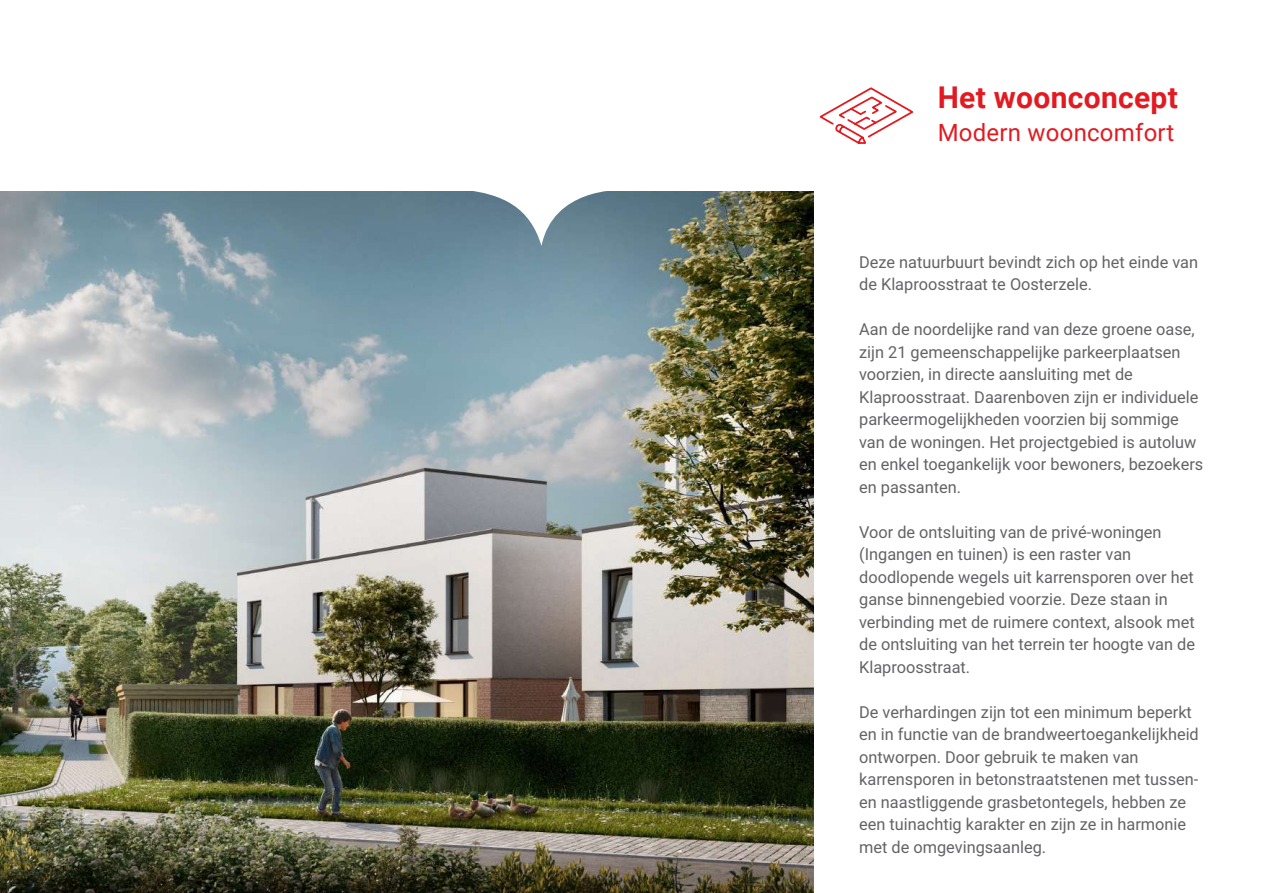
<style>
.page{position:relative;width:1263px;height:893px;background:#fff}
.page>*{position:absolute;margin:0;border:0;box-sizing:border-box;transform-origin:0 0}
.t1{font:700 30px "Roboto";letter-spacing:.01em;color:#e21a21}
.t2{font:24px "Roboto";letter-spacing:.01em;color:#e21a21}
.t3{font:16.5px/22.5px "Roboto";color:#636366}
</style>
<div class="page">
<svg style="left:819px;top:87px;width:95px;height:57px"></svg>
<img style="left:0;top:191px;width:814px;height:702px">
<svg style="left:463px;top:191px;width:157px;height:55px"></svg>
<h1 class="t1" style="left:938px;top:76px;width:242px">Het woonconcept</h1>
<h2 class="t2" style="left:938px;top:115px;width:238px">Modern wooncomfort</h2>
<p class="t3" style="left:859px;top:250px;width:341px">Deze natuurbuurt bevindt zich op het einde van de Klaproosstraat te Oosterzele.</p>
<p class="t3" style="left:859px;top:317px;width:346px">Aan de noordelijke rand van deze groene oase, zijn 21 gemeenschappelijke parkeerplaatsen voorzien, in directe aansluiting met de Klaproosstraat. Daarenboven zijn er individuele parkeermogelijkheden voorzien bij sommige van de woningen. Het projectgebied is autoluw en enkel toegankelijk voor bewoners, bezoekers en passanten.</p>
<p class="t3" style="left:859px;top:520px;width:337px">Voor de ontsluiting van de privé-woningen (Ingangen en tuinen) is een raster van doodlopende wegels uit karrensporen over het ganse binnengebied voorzie. Deze staan in verbinding met de ruimere context, alsook met de ontsluiting van het terrein ter hoogte van de Klaproosstraat.</p>
<p class="t3" style="left:859px;top:700px;width:341px">De verhardingen zijn tot een minimum beperkt en in functie van de brandweertoegankelijkheid ontworpen. Door gebruik te maken van karrensporen in betonstraatstenen met tussen&shy;en naastliggende grasbetontegels, hebben ze een tuinachtig karakter en zijn ze in harmonie met de omgevingsaanleg.</p>
</div>
